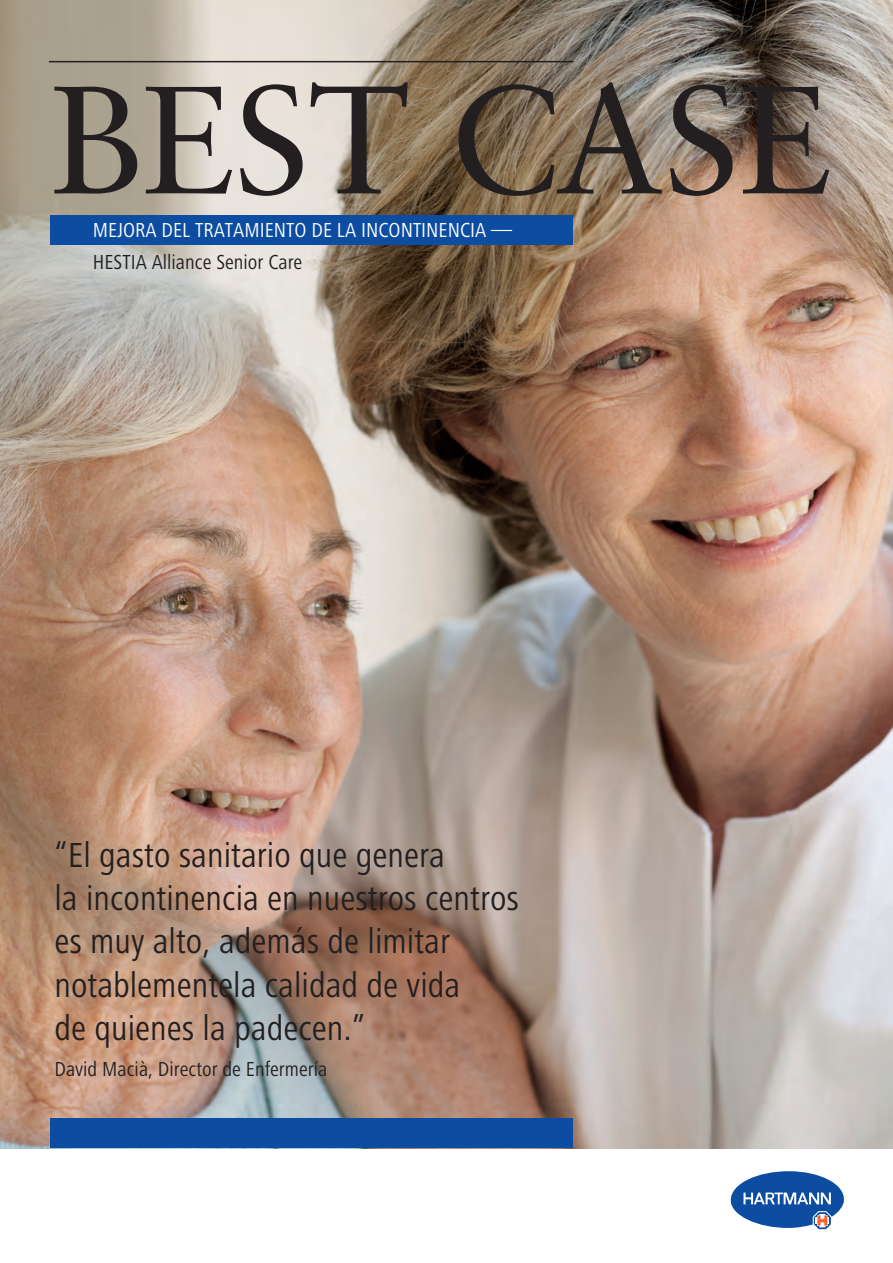
<style>
.page{position:relative;width:893px;height:1263px;background:#fff}
.page>*{position:absolute;margin:0;border:0;box-sizing:border-box;transform-origin:0 0}
.t1{font:153.15px "Sabon LT Std";letter-spacing:-.01em;color:#231f20}
.t2{font:36px/43.2px "Hartmann";color:#231f20}
.t3{font:21px "Hartmann";color:#231f20}
.t4{font:21px "Hartmann";color:#fff}
</style>
<div class="page">
<img style="left:0;top:0;width:893px;height:1148px">
<div style="left:50px;top:215px;width:523px;height:30px;background:#0d4da1"></div>
<hr style="left:49px;top:61px;width:524px;height:1px;background:#231f20">
<div style="left:50px;top:1118px;width:523px;height:30px;background:#0d4da1"></div>
<svg style="left:730px;top:1171px;width:114px;height:58px"></svg>
<p class="t1" style="left:49px;top:49px;width:784px">BEST CASE</p>
<p class="t4" style="left:93px;top:219px;width:421px">MEJORA DEL TRATAMIENTO DE LA INCONTINENCIA —</p>
<p class="t3" style="left:93px;top:250px;width:211px">HESTIA Alliance Senior Care</p>
<p class="t2" style="left:54px;top:834px;width:392px">“El gasto sanitario que genera</p>
<p class="t2" style="left:54px;top:877px;width:466px">la incontinencia en nuestros centros es muy alto, además de limitar notablementela calidad de vida</p>
<p class="t2" style="left:54px;top:1006px;width:312px">de quienes la padecen.”</p>
<p class="t3" style="left:54px;top:1057px;width:274px">David Macià, Director de Enfermería</p>
</div>
